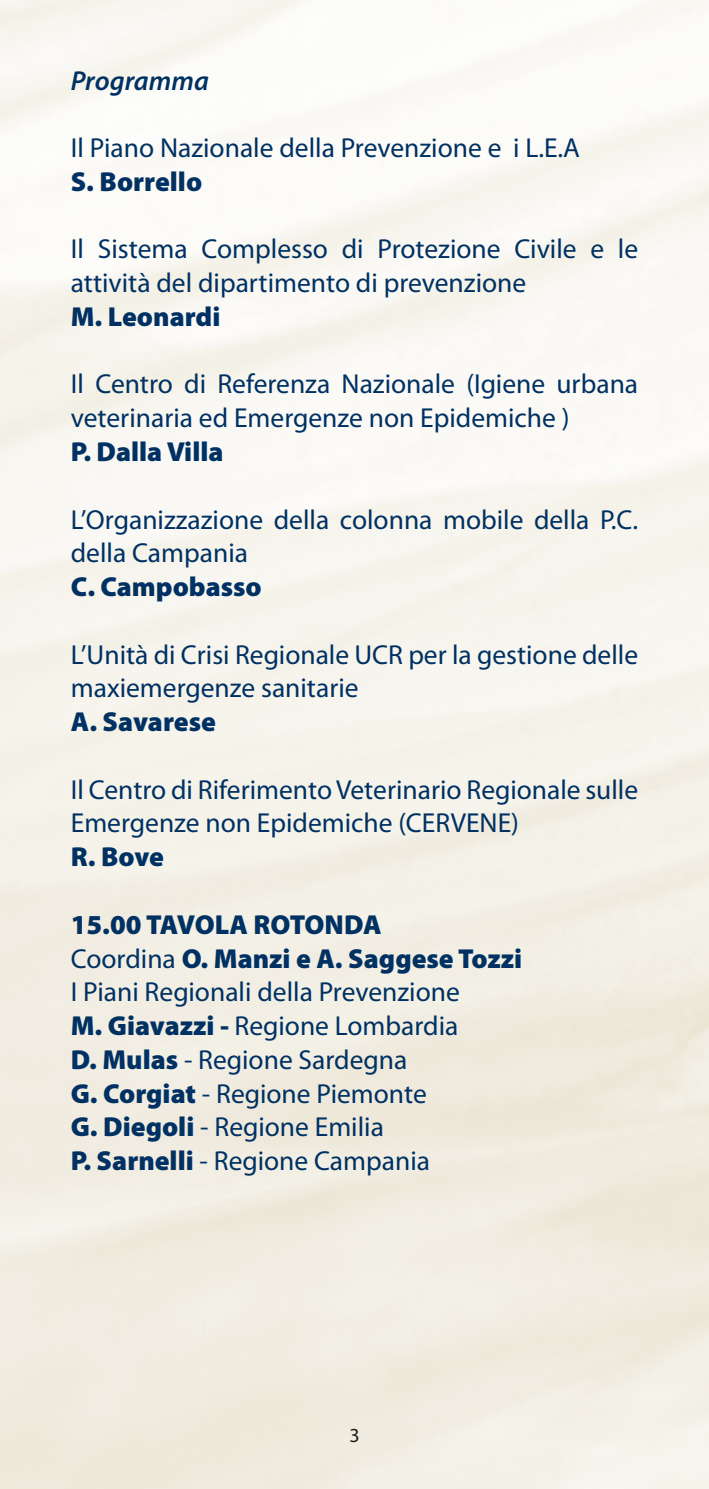
<style>
.page{position:relative;width:709px;height:1489px;background:#fff}
.page>*{position:absolute;margin:0;border:0;box-sizing:border-box;transform-origin:0 0}
.t1{font:27.5px/33.8px "Myriad Pro";color:#003162}
.t2{font:900 27.5px "Myriad Pro";color:#003162}
.t3{font:italic 600 27.5px "Myriad Pro";color:#003162}
.t4{font:20px "Myriad Pro";color:#1d1d1b}
.s1{font-weight:900}
</style>
<div class="page">
<p class="t3" style="left:71px;top:63px;width:140px">Programma</p>
<p class="t1" style="left:71px;top:131px;width:511px">Il Piano Nazionale della Prevenzione e i L.E.A</p>
<p class="t2" style="left:71px;top:163px;width:133px">S. Borrello</p>
<p class="t1" style="left:71px;top:232px;width:569px">Il Sistema Complesso di Protezione Civile e le attività del dipartimento di prevenzione</p>
<p class="t2" style="left:71px;top:298px;width:151px">M. Leonardi</p>
<p class="t1" style="left:71px;top:367px;width:569px">Il Centro di Referenza Nazionale (Igiene urbana veterinaria ed Emergenze non Epidemiche )</p>
<p class="t2" style="left:71px;top:433px;width:154px">P. Dalla Villa</p>
<p class="t1" style="left:71px;top:502px;width:569px">L’Organizzazione della colonna mobile della P.C. della Campania</p>
<p class="t2" style="left:71px;top:568px;width:192px">C. Campobasso</p>
<p class="t1" style="left:71px;top:637px;width:569px">L’Unità di Crisi Regionale UCR per la gestione delle maxiemergenze sanitarie</p>
<p class="t2" style="left:71px;top:703px;width:147px">A. Savarese</p>
<p class="t1" style="left:71px;top:772px;width:569px">Il Centro di Riferimento Veterinario Regionale sulle<br>Emergenze non Epidemiche (CERVENE)</p>
<p class="t2" style="left:71px;top:838px;width:95px">R. Bove</p>
<p class="t1" style="left:71px;top:907px;width:453px"><span class="s1">15.00 TAVOLA ROTONDA<br></span>Coordina <span class="s1">O. Manzi e A. Saggese Tozzi<br></span>I Piani Regionali della Prevenzione<br><span class="s1">M. Giavazzi -</span> Regione Lombardia<br><span class="s1">D. Mulas</span> - Regione Sardegna<br><span class="s1">G. Corgiat</span> - Regione Piemonte<br><span class="s1">G. Diegoli</span> - Regione Emilia<br><span class="s1">P. Sarnelli</span> - Regione Campania</p>
<p class="t4" style="left:349px;top:1422px;width:12px">3</p>
</div>
